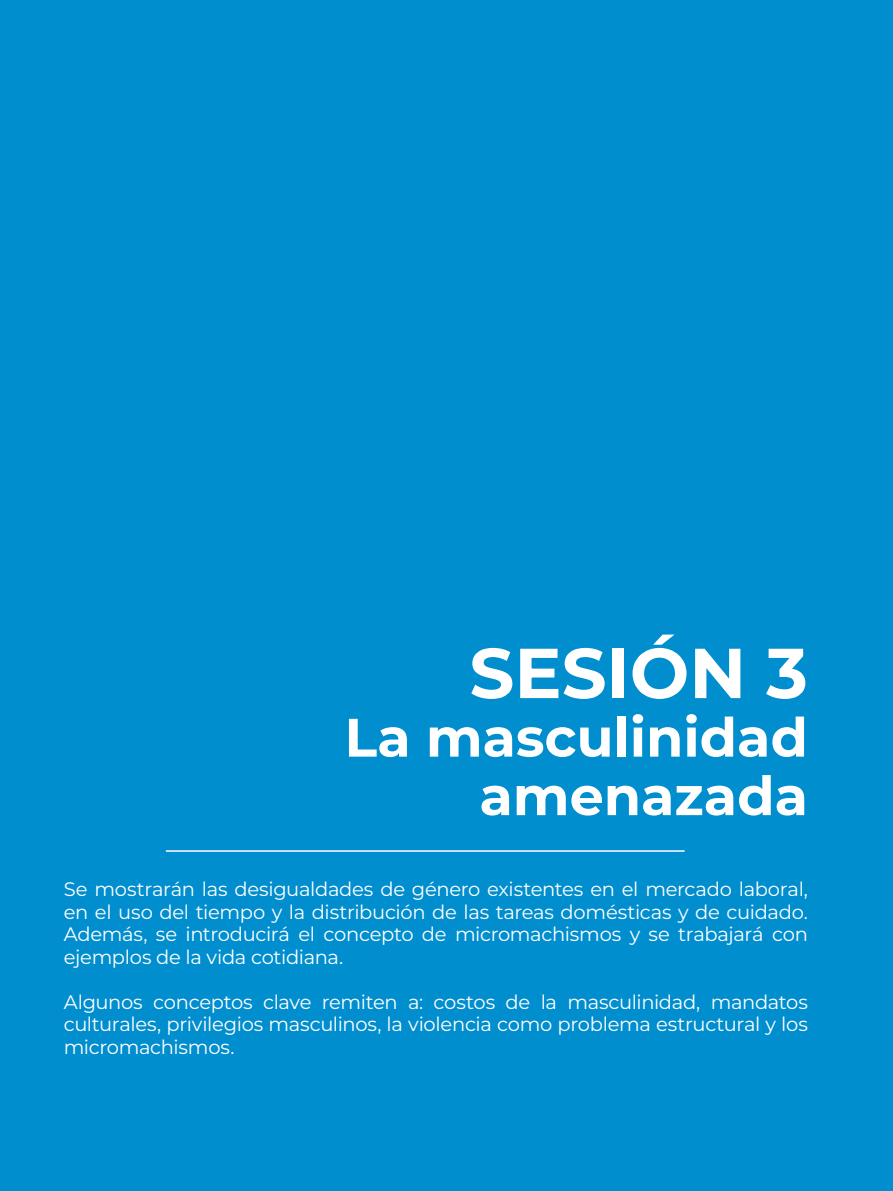
<style>
.page{position:relative;width:893px;height:1191px;background:#008ecf}
.page>*{position:absolute;margin:0;border:0;box-sizing:border-box;transform-origin:0 0}
.t1{font:700 70.5px "Montserrat";color:#fff}
.t2{font:700 54px/58.5px "Montserrat";color:#fff;text-align:right}
.t3{font:19.5px/22.5px "Montserrat";letter-spacing:-.015em;color:#fff;text-align:justify}
</style>
<div class="page">
<hr style="left:166px;top:850px;width:519px;height:1px;background:#fff">
<h1 class="t1" style="left:469px;top:622px;width:340px">SESIÓN 3</h1>
<h2 class="t2" style="left:344px;top:711px;width:465px">La masculinidad amenazada</h2>
<p class="t3" style="left:64px;top:879px;width:746px">Se mostrarán las desigualdades de género existentes en el mercado laboral, en el uso del tiempo y la distribución de las tareas domésticas y de cuidado.<br>Además, se introducirá el concepto de micromachismos y se trabajará con ejemplos de la vida cotidiana.</p>
<p class="t3" style="left:64px;top:992px;width:746px">Algunos conceptos clave remiten a: costos de la masculinidad, mandatos culturales, privilegios masculinos, la violencia como problema estructural y los micromachismos.</p>
</div>
